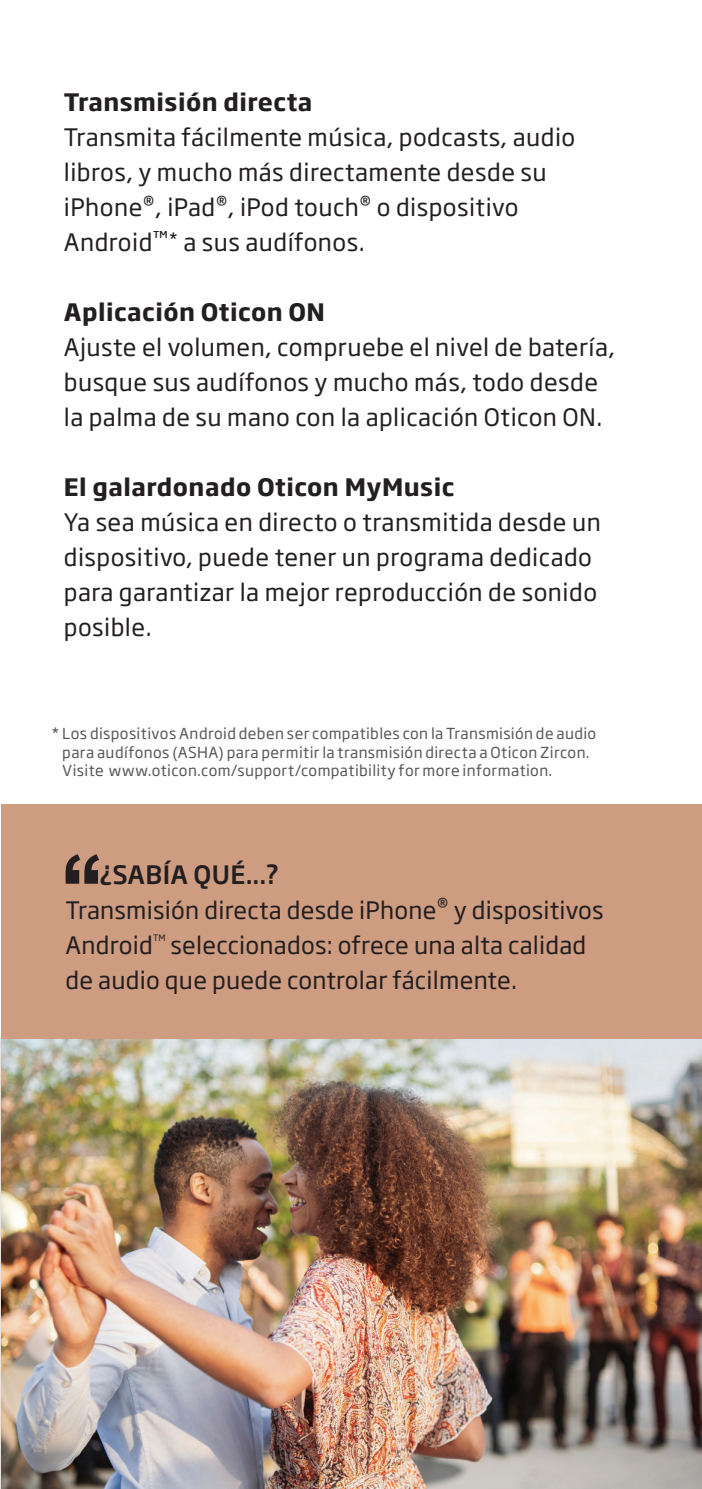
<style>
.page{position:relative;width:702px;height:1489px;background:#fff}
.page>*{position:absolute;margin:0;border:0;box-sizing:border-box;transform-origin:0 0}
.t1{font:500 25px "Soho Gothic Pro";letter-spacing:.015em;color:#231f20}
.t2{font:23.75px/35px "Soho Gothic Pro";letter-spacing:.02em;color:#231f20}
.t3{font:700 23.75px "Soho Gothic Pro";letter-spacing:.02em;color:#231f20}
.t4{font:15px/18.8px "Soho Gothic Pro";letter-spacing:.025em;color:#57585a}
.t5{font:8.75px "Soho Gothic Pro";color:#231f20}
</style>
<div class="page">
<hr style="left:0;top:1038px;width:1px;height:450px;background:#e6e2de">
<hr style="left:0;top:0;width:1px;height:376px;background:#f5e3d3">
<img style="left:1px;top:1038px;width:701px;height:450px">
<div style="left:1px;top:804px;width:701px;height:234px;background:#cd9c81"></div>
<svg style="left:66px;top:854px;width:33px;height:29px"></svg>
<p class="t3" style="left:64px;top:83px;width:250px">Transmisión directa</p>
<p class="t2" style="left:64px;top:118px;width:513px">Transmita fácilmente música, podcasts, audio libros, y mucho más directamente desde su iPhone<sup>®</sup>, iPad<sup>®</sup>, iPod touch<sup>®</sup> o dispositivo Android<sup>™*</sup> a sus audífonos.</p>
<p class="t3" style="left:64px;top:293px;width:263px">Aplicación Oticon ON</p>
<p class="t2" style="left:64px;top:328px;width:553px">Ajuste el volumen, compruebe el nivel de batería, busque sus audífonos y mucho más, todo desde la palma de su mano con la aplicación Oticon ON.</p>
<p class="t3" style="left:64px;top:468px;width:392px">El galardonado Oticon MyMusic</p>
<p class="t2" style="left:64px;top:503px;width:538px">Ya sea música en directo o transmitida desde un dispositivo, puede tener un programa dedicado para garantizar la mejor reproducción de sonido posible.</p>
<p class="t4" style="left:62px;top:723px;width:535px;text-indent:-11px">* Los dispositivos Android deben ser compatibles con la Transmisión de audio para audífonos (ASHA) para permitir la transmisión directa a Oticon Zircon.<br>Visite www.oticon.com/support/compatibility for more information.</p>
<p class="t1" style="left:99px;top:854px;width:181px">¿SABÍA QUÉ...?</p>
<p class="t2" style="left:66px;top:891px;width:539px">Transmisión directa desde iPhone<sup>®</sup> y dispositivos<br>Android</p>
<p class="t5" style="left:153px;top:931px;width:14px">TM</p>
<p class="t2" style="left:66px;top:926px;width:522px;text-indent:105px">seleccionados: ofrece una alta calidad de audio que puede controlar fácilmente.</p>
</div>
